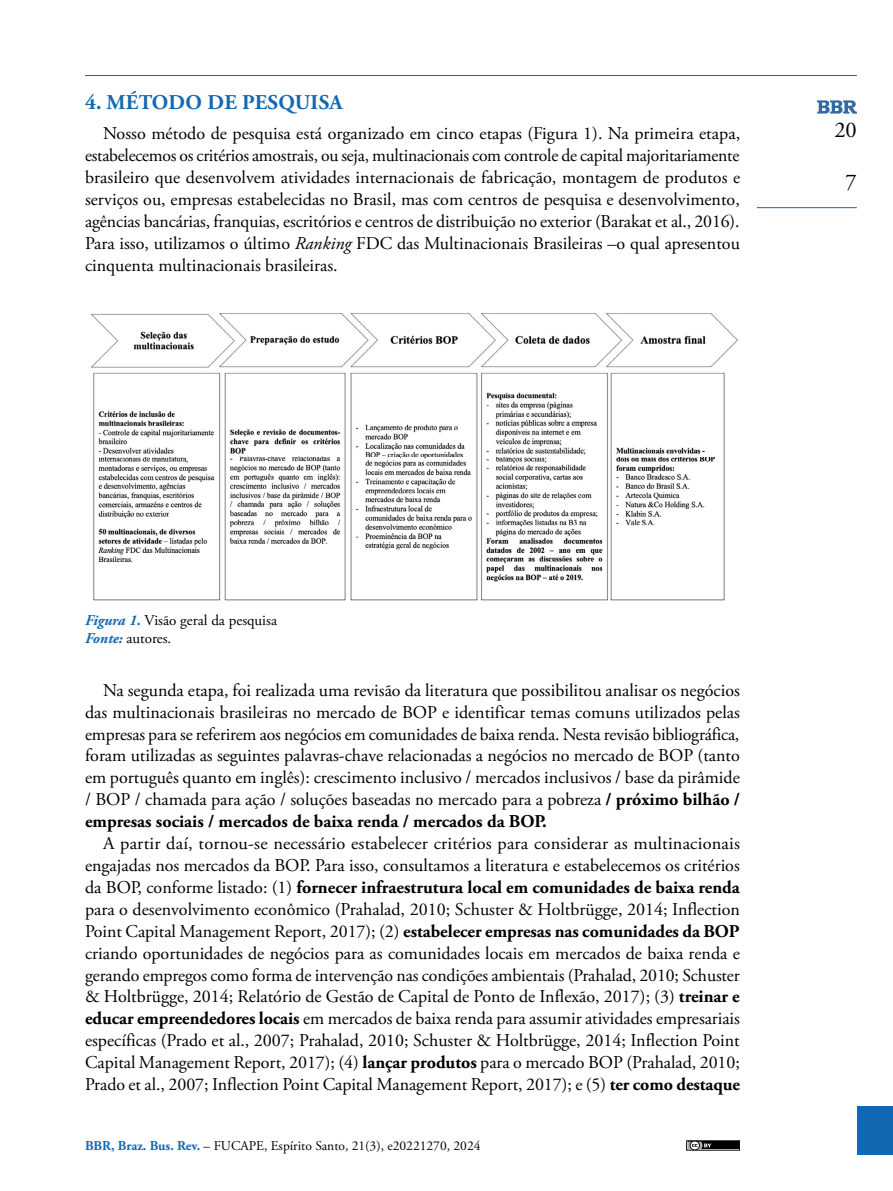
<style>
.page{position:relative;width:893px;height:1191px;background:#fff}
.page>*{position:absolute;margin:0;border:0;box-sizing:border-box;transform-origin:0 0}
.t1{font:22.5px "Adobe Garamond Pro";color:#000}
.t2{font:700 21px "Adobe Garamond Pro";letter-spacing:.015em;color:#1268b3}
.t3{font:18px/21.9px "Adobe Garamond Pro";color:#000;text-align:justify}
.t4{font:15px/18px "Adobe Garamond Pro";color:#000}
.t5{font:13.5px "Adobe Garamond Pro";color:#000}
.s1{font-style:italic}
.s2{font-weight:700;font-style:italic;color:#1268b3}
.s3{font-weight:700;color:#1268b3}
.s4{font-weight:700}
</style>
<div class="page">
<hr style="left:85px;top:75px;width:772px;height:1px;background:#1268b3">
<div style="left:857px;top:1106px;width:36px;height:48px;background:#1268b3"></div>
<hr style="left:757px;top:207px;width:100px;height:1px;background:#1268b3">
<svg style="left:817px;top:100px;width:40px;height:14px"></svg>
<div style="left:686px;top:1140px;width:54px;height:10px;border:1px solid #000"></div>
<div style="left:688px;top:1141px;width:51px;height:8px;background:#000"></div>
<svg style="left:688px;top:1141px;width:23px;height:8px"></svg>
<img style="left:91px;top:313px;width:647px;height:288px">
<p class="t2" style="left:85px;top:90px;width:259px">4. MÉTODO DE PESQUISA</p>
<p class="t3" style="left:85px;top:123px;width:657px;text-indent:18px">Nosso método de pesquisa está organizado em cinco etapas (Figura 1). Na primeira etapa, estabelecemos os critérios amostrais, ou seja, multinacionais com controle de capital majoritariamente brasileiro que desenvolvem atividades internacionais de fabricação, montagem de produtos e serviços ou, empresas estabelecidas no Brasil, mas com centros de pesquisa e desenvolvimento, agências bancárias, franquias, escritórios e centros de distribuição no exterior (Barakat et al., 2016).<br>Para isso, utilizamos o último <span class="s1">Ranking</span> FDC das Multinacionais Brasileiras –o qual apresentou cinquenta multinacionais brasileiras.</p>
<p class="t1" style="left:834px;top:116px;width:24px">20</p>
<p class="t1" style="left:846px;top:169px;width:13px">7</p>
<p class="t4" style="left:85px;top:611px;width:194px"><span class="s2">Figura 1</span><span class="s3">.</span> Visão geral da pesquisa<br><span class="s2">Fonte:</span> autores.</p>
<p class="t3" style="left:85px;top:679px;width:656px;text-indent:18px">Na segunda etapa, foi realizada uma revisão da literatura que possibilitou analisar os negócios das multinacionais brasileiras no mercado de BOP e identificar temas comuns utilizados pelas empresas para se referirem aos negócios em comunidades de baixa renda. Nesta revisão bibliográfica, foram utilizadas as seguintes palavras-chave relacionadas a negócios no mercado de BOP (tanto em português quanto em inglês): crescimento inclusivo / mercados inclusivos / base da pirâmide / BOP / chamada para ação / soluções baseadas no mercado para a pobreza <span class="s4">/ próximo bilhão / empresas sociais / mercados de baixa renda / mercados da BOP.</span></p>
<p class="t3" style="left:85px;top:833px;width:656px;text-indent:18px">A partir daí, tornou-se necessário estabelecer critérios para considerar as multinacionais engajadas nos mercados da BOP. Para isso, consultamos a literatura e estabelecemos os critérios da BOP, conforme listado: (1) <span class="s4">fornecer infraestrutura local em comunidades de baixa renda </span>para o desenvolvimento econômico (Prahalad, 2010; Schuster &amp; Holtbrügge, 2014; Inflection Point Capital Management Report, 2017); (2) <span class="s4">estabelecer empresas nas comunidades da BOP </span>criando oportunidades de negócios para as comunidades locais em mercados de baixa renda e gerando empregos como forma de intervenção nas condições ambientais (Prahalad, 2010; Schuster &amp; Holtbrügge, 2014; Relatório de Gestão de Capital de Ponto de Inflexão, 2017); (3) <span class="s4">treinar e educar empreendedores locais</span> em mercados de baixa renda para assumir atividades empresariais específicas (Prado et al., 2007; Prahalad, 2010; Schuster &amp; Holtbrügge, 2014; Inflection Point Capital Management Report, 2017); (4) <span class="s4">lançar produtos</span> para o mercado BOP (Prahalad, 2010; Prado et al., 2007; Inflection Point Capital Management Report, 2017); e (5) <span class="s4">ter como destaque</span></p>
<p class="t5" style="left:85px;top:1138px;width:397px"><span class="s3">BBR, Braz. Bus. Rev.</span> – FUCAPE, Espírito Santo, 21(3), e20221270, 2024</p>
</div>
